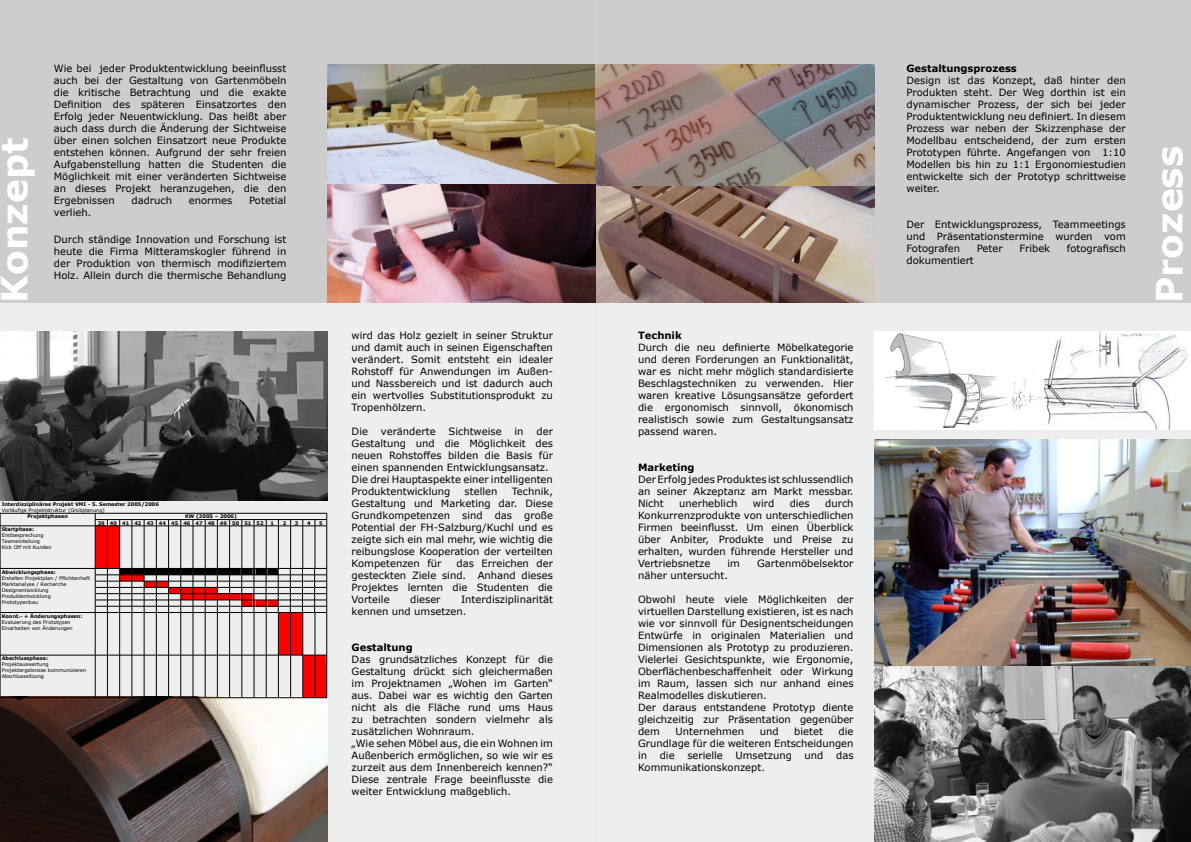
<style>
.page{position:relative;width:1191px;height:842px;background:#fff}
.page>*{position:absolute;margin:0;border:0;box-sizing:border-box;transform-origin:0 0}
.t1{font:700 36px "Verdana";color:#fff}
.t2{font:10px/12px "Verdana";color:#000;text-align:justify}
.t3{font:700 10px "Verdana";color:#000}
.t4{font:5px/6.1px "Verdana";color:#000}
.t5{font:700 5px/6.3px "Verdana";color:#000}
</style>
<div class="page">
<div style="left:2px;top:305px;width:591px;height:535px;background:#eee"></div>
<div style="left:596px;top:303px;width:594px;height:538px;background:#eee"></div>
<div style="left:596px;top:0;width:594px;height:302px;background:#cdcdcd"></div>
<div style="left:0;top:0;width:595px;height:302px;background:#cdcdcd"></div>
<img style="left:874px;top:332px;width:316px;height:97px">
<img style="left:874px;top:439px;width:317px;height:227px">
<img style="left:327px;top:65px;width:268px;height:119px">
<img style="left:595px;top:65px;width:279px;height:238px">
<img style="left:327px;top:184px;width:268px;height:119px">
<svg style="left:930px;top:340px;width:40px;height:34px"></svg>
<img style="left:0;top:332px;width:327px;height:169px">
<img style="left:874px;top:666px;width:317px;height:176px">
<img style="left:0;top:698px;width:327px;height:144px">
<hr style="left:0;top:513px;width:327px;height:1px;background:#000">
<svg style="left:0;top:513px;width:1px;height:13px"></svg>
<hr style="left:0;top:526px;width:327px;height:1px;background:#000">
<hr style="left:0;top:526px;width:1px;height:42px;background:#000">
<hr style="left:0;top:568px;width:327px;height:1px;background:#000">
<svg style="left:0;top:569px;width:1px;height:43px"></svg>
<hr style="left:0;top:612px;width:327px;height:1px;background:#000">
<hr style="left:0;top:613px;width:1px;height:42px;background:#000">
<hr style="left:0;top:655px;width:327px;height:1px;background:#000">
<hr style="left:0;top:655px;width:1px;height:43px;background:#000">
<hr style="left:0;top:697px;width:95px;height:1px;background:#000">
<svg style="left:95px;top:513px;width:233px;height:185px;background:#c8b1b1"></svg>
<p class="t2" style="left:54px;top:62px;width:234px">Wie bei jeder Produktentwicklung beeinflusst auch bei der Gestaltung von Gartenmöbeln die kritische Betrachtung und die exakte Definition des späteren Einsatzortes den Erfolg jeder Neuentwicklung. Das heißt aber auch dass durch die Änderung der Sichtweise über einen solchen Einsatzort neue Produkte entstehen können. Aufgrund der sehr freien Aufgabenstellung hatten die Studenten die Möglichkeit mit einer veränderten Sichtweise an dieses Projekt heranzugehen, die den Ergebnissen</p>
<p class="t3" style="left:906px;top:62px;width:112px">Gestaltungsprozess</p>
<p class="t2" style="left:906px;top:74px;width:221px">Design ist das Konzept, daß hinter den Produkten steht. Der Weg dorthin ist ein dynamischer Prozess, der sich bei jeder Produktentwicklung neu definiert. In diesem Prozess war neben der Skizzenphase der Modellbau entscheidend, der zum ersten Prototypen führte. Angefangen von 1:10<br>Modellen bis hin zu 1:1 Ergonomiestudien entwickelte sich der Prototyp schrittweise weiter.</p>
<p class="t2" style="left:906px;top:218px;width:221px">Der Entwicklungsprozess, Teammeetings und Präsentationstermine wurden vom Fotografen</p>
<h1 class="t1" style="left:-8px;top:303px;width:167px;rotate:-90deg">Konzept</h1>
<h1 class="t1" style="left:1146px;top:303px;width:159px;rotate:-90deg">Prozess</h1>
<p class="t2" style="left:131px;top:194px;width:42px">dadruch</p>
<p class="t2" style="left:189px;top:194px;width:45px">enormes</p>
<p class="t2" style="left:249px;top:194px;width:39px">Potetial</p>
<p class="t2" style="left:54px;top:206px;width:39px">verlieh.</p>
<p class="t2" style="left:54px;top:233px;width:234px">Durch ständige Innovation und Forschung ist heute die Firma Mitteramskogler führend in der Produktion von thermisch modifiziertem Holz. Allein durch die thermische Behandlung</p>
<p class="t2" style="left:976px;top:242px;width:27px">Peter</p>
<p class="t2" style="left:1019px;top:242px;width:32px">Fribek</p>
<p class="t2" style="left:1066px;top:242px;width:60px">fotografisch</p>
<p class="t2" style="left:906px;top:254px;width:69px">dokumentiert</p>
<p class="t5" style="left:2px;top:501px;width:159px">Interdisziplinäres Projekt VMI - 5. Semester 2005/2006</p>
<p class="t4" style="left:2px;top:507px;width:104px">Vorläufige Projektstruktur (Grobplanung)</p>
<p class="t5" style="left:27px;top:513px;width:42px">Projektphasen</p>
<p class="t5" style="left:98px;top:513px;width:167px;text-indent:87px">KW (2005 – 2006)<br>39 40 41 42 43 44 45 46 47 48 49 50 51 52</p>
<p class="t5" style="left:270px;top:519px;width:5px">1</p>
<p class="t5" style="left:283px;top:519px;width:5px">2</p>
<p class="t5" style="left:295px;top:519px;width:5px">3</p>
<p class="t5" style="left:307px;top:519px;width:5px">4</p>
<p class="t5" style="left:319px;top:519px;width:5px">5</p>
<p class="t5" style="left:2px;top:526px;width:34px">Startphase:</p>
<p class="t4" style="left:2px;top:532px;width:51px">Erstbesprechung<br>Teameinteilung<br>Kick Off mit Kunden</p>
<p class="t5" style="left:2px;top:568px;width:56px">Abwicklungsphase:</p>
<p class="t4" style="left:2px;top:574px;width:90px">Erstellen Projektplan / Pflichtenheft<br>Marktanalyse / Recherche<br>Designentwicklung<br>Produktentwicklung<br>Prototypenbau</p>
<p class="t5" style="left:2px;top:612px;width:82px">Koord.- + Änderungsphasen:</p>
<p class="t4" style="left:2px;top:619px;width:73px">Evaluierung des Prototypen<br>Einarbeiten von Änderungen</p>
<p class="t5" style="left:2px;top:655px;width:48px">Abschlussphase:</p>
<p class="t4" style="left:2px;top:661px;width:86px">Projektauswertung<br>Projektergebnisse kommunizieren<br>Abschlusssitzung</p>
<p class="t2" style="left:351px;top:329px;width:203px">wird das Holz gezielt in seiner Struktur und damit auch in seinen Eigenschaften verändert. Somit entsteht ein idealer Rohstoff für Anwendungen im Außen&shy;und Nassbereich und ist dadurch auch ein wertvolles Substitutionsprodukt zu Tropenhölzern.</p>
<p class="t2" style="left:351px;top:425px;width:18px">Die</p>
<p class="t2" style="left:381px;top:425px;width:56px">veränderte</p>
<p class="t2" style="left:448px;top:425px;width:55px">Sichtweise</p>
<p class="t2" style="left:514px;top:425px;width:11px">in</p>
<p class="t2" style="left:351px;top:425px;width:203px;text-align:left;text-indent:185px">der<br>Gestaltung und die Möglichkeit des neuen Rohstoffes bilden die Basis für einen spannenden Entwicklungsansatz.<br>Die drei Hauptaspekte einer intelligenten<br>Produktentwicklung</p>
<p class="t2" style="left:351px;top:485px;width:203px;text-indent:160px">Technik, Gestaltung und Marketing dar. Diese Grundkompetenzen sind das große Potential der FH-Salzburg/Kuchl und es zeigte sich ein mal mehr, wie wichtig die reibungslose Kooperation der verteilten Kompetenzen für</p>
<p class="t2" style="left:464px;top:485px;width:34px">stellen</p>
<p class="t2" style="left:351px;top:557px;width:203px;text-indent:105px">das Erreichen der gesteckten Ziele sind. Anhand dieses Projektes lernten die Studenten die Vorteile</p>
<p class="t2" style="left:351px;top:593px;width:203px;text-indent:109px">Interdisziplinarität kennen und umsetzen.</p>
<p class="t3" style="left:351px;top:641px;width:63px">Gestaltung</p>
<p class="t2" style="left:351px;top:653px;width:203px;text-align:left">Das grundsätzliches Konzept für die Gestaltung drückt sich gleichermaßen im Projektnamen „Wohen im Garten“ aus. Dabei war es wichtig den Garten nicht als die Fläche rund ums Haus zu betrachten sondern vielmehr als zusätzlichen Wohnraum.<br>„Wie sehen Möbel aus, die ein Wohnen im Außenberich ermöglichen, so wie wir es zurzeit aus dem Innenbereich kennen?“ Diese zentrale Frage beeinflusste die weiter Entwicklung maßgeblich.</p>
<p class="t2" style="left:410px;top:593px;width:32px">dieser</p>
<p class="t3" style="left:638px;top:329px;width:45px">Technik</p>
<p class="t2" style="left:638px;top:341px;width:217px">Durch die neu definierte Möbelkategorie und deren Forderungen an Funktionalität, war es nicht mehr möglich standardisierte Beschlagstechniken zu verwenden. Hier waren kreative Lösungsansätze gefordert die ergonomisch sinnvoll, ökonomisch realistisch sowie zum Gestaltungsansatz passend waren.</p>
<p class="t3" style="left:638px;top:461px;width:58px">Marketing</p>
<p class="t2" style="left:638px;top:473px;width:217px">Der Erfolg jedes Produktes ist schlussendlich an seiner Akzeptanz am Markt messbar.<br>Nicht</p>
<p class="t2" style="left:638px;top:497px;width:217px;text-indent:187px">durch Konkurrenzprodukte von unterschiedlichen Firmen beeinflusst. Um einen Überblick über Anbiter, Produkte und Preise zu erhalten, wurden führende Hersteller und Vertriebsnetze</p>
<p class="t2" style="left:679px;top:497px;width:60px">unerheblich</p>
<p class="t2" style="left:753px;top:497px;width:23px">wird</p>
<p class="t2" style="left:789px;top:497px;width:22px">dies</p>
<p class="t2" style="left:727px;top:557px;width:14px">im</p>
<p class="t2" style="left:757px;top:557px;width:98px">Gartenmöbelsektor</p>
<p class="t2" style="left:638px;top:569px;width:91px">näher untersucht.</p>
<p class="t2" style="left:638px;top:593px;width:217px;text-align:left">Obwohl heute viele Möglichkeiten der virtuellen Darstellung existieren, ist es nach wie vor sinnvoll für Designentscheidungen Entwürfe in originalen Materialien und Dimensionen als Prototyp zu produzieren.<br>Vielerlei Gesichtspunkte, wie Ergonomie, Oberflächenbeschaffenheit oder Wirkung im Raum, lassen sich nur anhand eines Realmodelles diskutieren.<br>Der daraus entstandene Prototyp diente gleichzeitig zur Präsentation gegenüber dem</p>
<p class="t2" style="left:638px;top:725px;width:217px;text-indent:200px">die Grundlage für die weiteren Entscheidungen in</p>
<p class="t2" style="left:675px;top:725px;width:70px">Unternehmen</p>
<p class="t2" style="left:759px;top:725px;width:20px">und</p>
<p class="t2" style="left:794px;top:725px;width:30px">bietet</p>
<p class="t2" style="left:660px;top:749px;width:16px">die</p>
<p class="t2" style="left:687px;top:749px;width:37px">serielle</p>
<p class="t2" style="left:735px;top:749px;width:58px">Umsetzung</p>
<p class="t2" style="left:804px;top:749px;width:20px">und</p>
<p class="t2" style="left:836px;top:749px;width:19px">das</p>
<p class="t2" style="left:638px;top:761px;width:128px">Kommunikationskonzept.</p>
</div>
